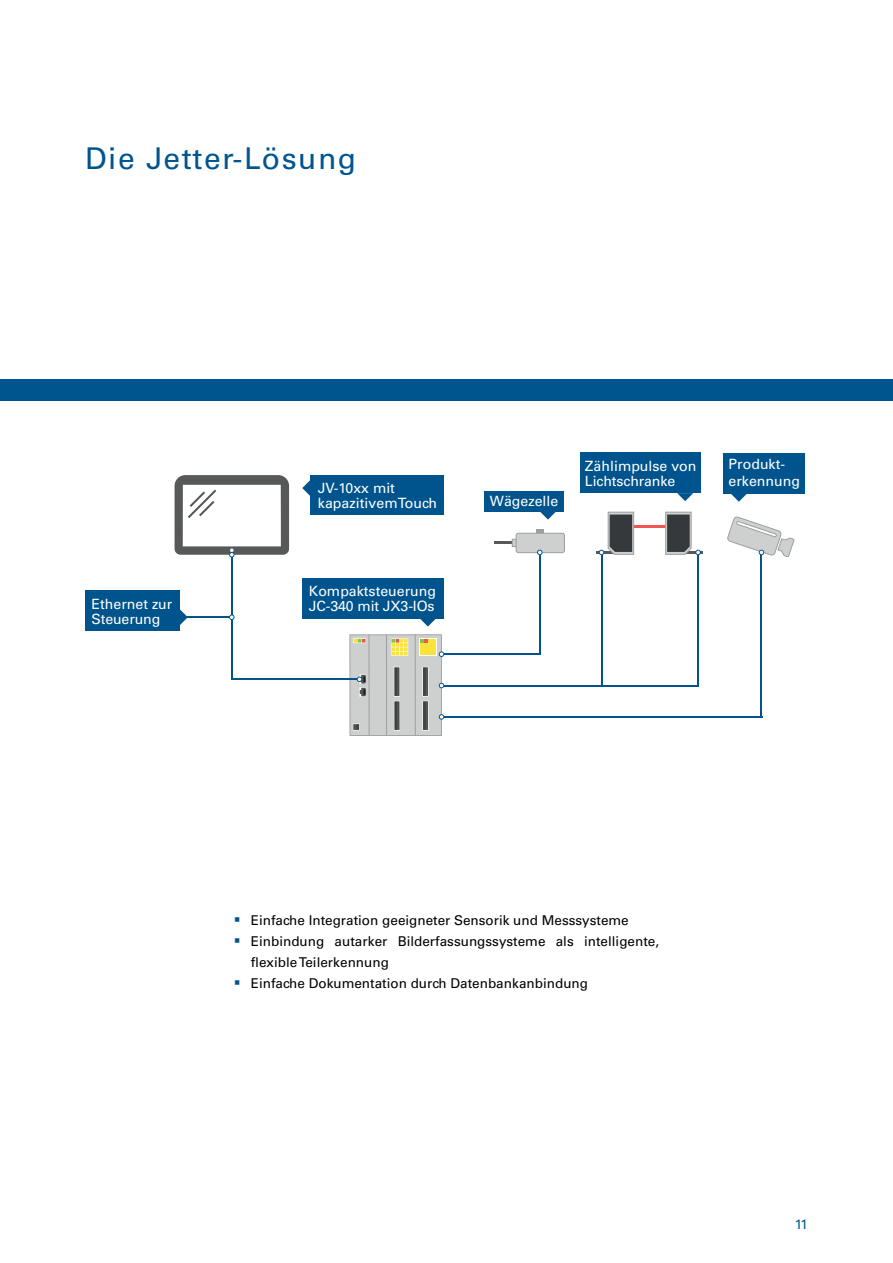
<style>
.page{position:relative;width:893px;height:1263px;background:#fff}
.page>*{position:absolute;margin:0;border:0;box-sizing:border-box;transform-origin:0 0}
.t1{font:30px "Univers LT Std";letter-spacing:.05em;color:#00558f}
.t2{font:14.1px/15px "Univers LT Std";color:#fff}
.t3{font:13.5px/21px "Univers LT Std";color:#000}
.t4{font:13.5px "Univers LT Std";color:#00558f}
</style>
<div class="page">
<div style="left:0;top:379px;width:893px;height:21px;background:#00558f"></div>
<hr style="left:628px;top:525px;width:43px;height:3px;background:#ef5651">
<hr style="left:597px;top:551px;width:17px;height:3px;background:#56585a">
<hr style="left:494px;top:542px;width:21px;height:2px;background:#56585a">
<div style="left:512px;top:539px;width:8px;height:8px;background:#c4c6c6"></div>
<div style="left:512px;top:539px;width:8px;height:8px;border:1px solid #9c9fa0"></div>
<div style="left:536px;top:530px;width:8px;height:7px;background:#9c9fa0"></div>
<div style="left:516px;top:533px;width:48px;height:20px;background:#ced0d0;border-radius:2px"></div>
<div style="left:516px;top:533px;width:49px;height:20px;border:1px solid #9c9fa0;border-radius:2px"></div>
<div style="left:310px;top:475px;width:134px;height:40px;background:#00548d"></div>
<svg style="left:302px;top:480px;width:8px;height:16px"></svg>
<div style="left:302px;top:578px;width:142px;height:40px;background:#00548d"></div>
<svg style="left:420px;top:618px;width:16px;height:8px"></svg>
<div style="left:580px;top:453px;width:121px;height:40px;background:#00548d"></div>
<svg style="left:677px;top:493px;width:16px;height:8px"></svg>
<div style="left:723px;top:453px;width:82px;height:41px;background:#00548d"></div>
<svg style="left:731px;top:494px;width:16px;height:8px"></svg>
<div style="left:85px;top:591px;width:95px;height:40px;background:#00548d"></div>
<svg style="left:180px;top:609px;width:8px;height:16px"></svg>
<hr style="left:184px;top:617px;width:48px;height:1px;background:#00548d">
<hr style="left:231px;top:555px;width:1px;height:125px;background:#00548d">
<hr style="left:539px;top:553px;width:2px;height:102px;background:#00548d">
<hr style="left:601px;top:553px;width:1px;height:132px;background:#00548d">
<hr style="left:697px;top:553px;width:2px;height:132px;background:#00548d">
<hr style="left:761px;top:553px;width:1px;height:164px;background:#00548d">
<svg style="left:229px;top:614px;width:6px;height:6px"></svg>
<svg style="left:175px;top:475px;width:114px;height:82px"></svg>
<hr style="left:231px;top:679px;width:127px;height:1px;background:#00548d">
<svg style="left:537px;top:550px;width:5px;height:5px"></svg>
<svg style="left:599px;top:511px;width:35px;height:44px"></svg>
<svg style="left:727px;top:516px;width:68px;height:42px"></svg>
<hr style="left:441px;top:685px;width:258px;height:1px;background:#00548d">
<hr style="left:441px;top:654px;width:100px;height:1px;background:#00548d">
<hr style="left:441px;top:716px;width:321px;height:1px;background:#00548d">
<svg style="left:349px;top:634px;width:95px;height:102px;background:#c4c5be"></svg>
<div style="left:484px;top:491px;width:80px;height:20px;background:#00548d"></div>
<svg style="left:540px;top:511px;width:16px;height:9px"></svg>
<hr style="left:685px;top:551px;width:18px;height:3px;background:#56585a">
<svg style="left:665px;top:511px;width:36px;height:44px"></svg>
<h1 class="t1" style="left:85px;top:141px;width:273px">Die Jetter-Lösung</h1>
<p class="t2" style="left:92px;top:596px;width:82px">Ethernet zur<br>Steuerung</p>
<p class="t2" style="left:318px;top:480px;width:121px">JV-10xx mit kapazitivemTouch</p>
<p class="t2" style="left:309px;top:584px;width:129px">Kompaktsteuerung<br>JC-340 mit JX3-IOs</p>
<p class="t2" style="left:490px;top:493px;width:70px">Wägezelle</p>
<p class="t2" style="left:585px;top:458px;width:113px">Zählimpulse von<br>Lichtschranke</p>
<p class="t2" style="left:729px;top:456px;width:73px;line-height:17px">Produkt&shy;erkennung</p>
<p class="t3" style="left:251px;top:910px;width:410px">Einfache Integration geeigneter Sensorik und Messsysteme Einbindung autarker Bilderfassungssysteme als intelligente, flexible Teilerkennung<br>Einfache Dokumentation durch Datenbankanbindung</p>
<p class="t4" style="left:795px;top:1216px;width:15px">11</p>
</div>
